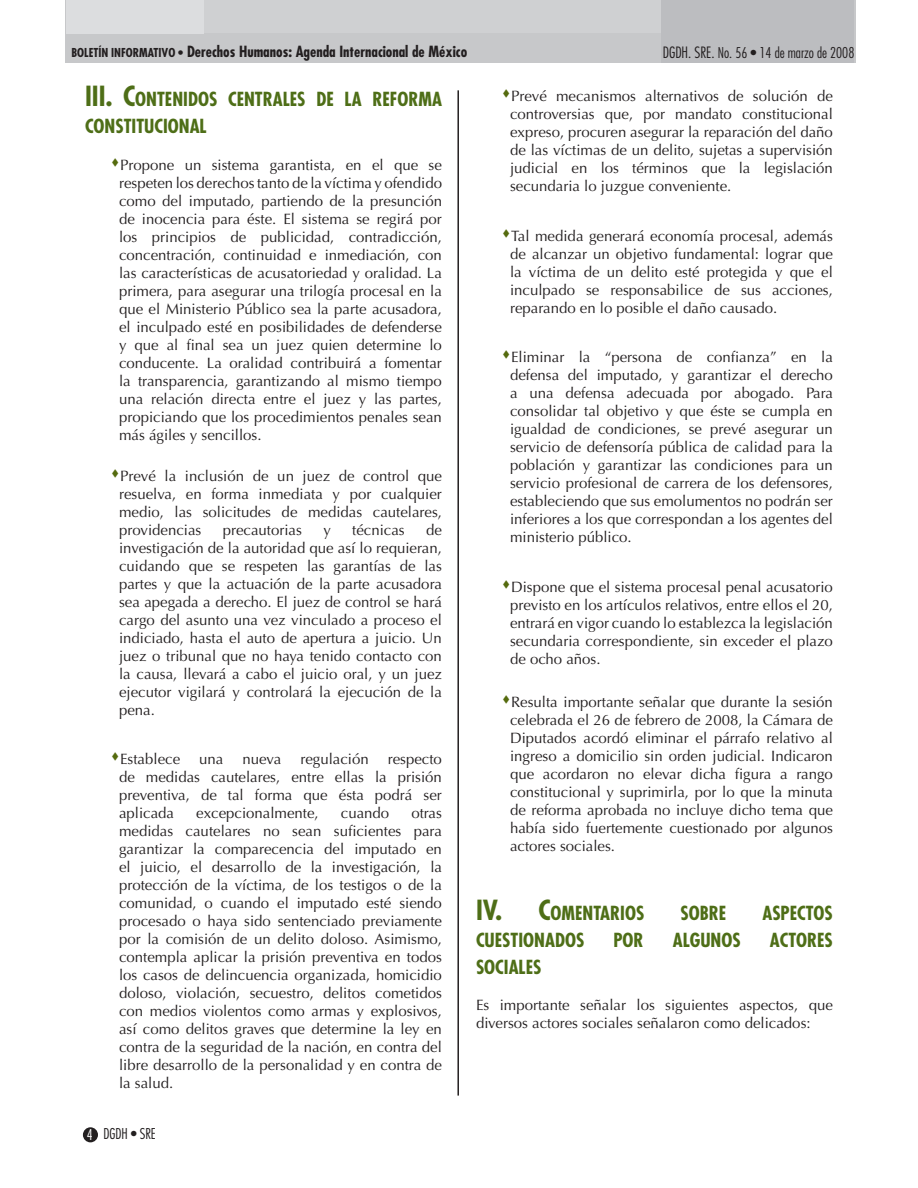
<style>
.page{position:relative;width:918px;height:1188px;background:#fff}
.page>*{position:absolute;margin:0;border:0;box-sizing:border-box;transform-origin:0 0}
.t1{font:700 condensed 18.9px/27px "Futura";color:#4e6e17}
.t2{font:15px/18px "Optima";color:#231f20;text-align:justify}
.t3{font:700 condensed 15px "Futura";color:#231f20}
.t4{font:300 condensed 14.55px "Futura";color:#231f20}
.t5{font:300 condensed 14.55px "Futura";color:#fff}
.s1{font-size:12px}
.s2{font-size:15.3px}
.s3{font-size:27px}
.s4{color:#556b0e}
</style>
<div class="page">
<hr style="left:457px;top:90px;width:2px;height:1006px;background:#231f20">
<div style="left:65px;top:0;width:790px;height:63px;background:#c7c8ca"></div>
<div style="left:67px;top:0;width:786px;height:33px;background:#cfd0d2"></div>
<div style="left:661px;top:0;width:192px;height:63px;background:#bcbdc0"></div>
<div style="left:66px;top:0;width:138px;height:33px;background:#dcdddf"></div>
<div style="left:83px;top:1127px;width:15px;height:15px;background:#231f20;border-radius:50%"></div>
<p class="t3" style="left:71px;top:42px;width:397px"><span class="s1">BOLETÍN INFORMATIVO •</span> Derechos Humanos: Agenda Internacional de México</p>
<p class="t4" style="left:663px;top:44px;width:193px"><span class="s2">DGDH. SRE.</span> No. 56 • 14 de marzo de 2008</p>
<p class="t1" style="left:85px;top:86px;width:358px"><span class="s3">III. C</span>ONTENIDOS CENTRALES DE LA REFORMA<br>CONSTITUCIONAL</p>
<p class="t2" style="left:119px;top:156px;width:324px;text-indent:-8px"><span class="s4">▲</span>Propone un sistema garantista, en el que se respeten los derechos tanto de la víctima y ofendido como del imputado, partiendo de la presunción de inocencia para éste. El sistema se regirá por los principios de publicidad, contradicción, concentración, continuidad e inmediación, con las características de acusatoriedad y oralidad. La primera, para asegurar una trilogía procesal en la que el Ministerio Público sea la parte acusadora, el inculpado esté en posibilidades de defenderse y que al final sea un juez quien determine lo conducente. La oralidad contribuirá a fomentar la transparencia, garantizando al mismo tiempo una relación directa entre el juez y las partes, propiciando que los procedimientos penales sean más ágiles y sencillos.</p>
<p class="t2" style="left:119px;top:467px;width:324px;text-indent:-8px"><span class="s4">▲</span>Prevé la inclusión de un juez de control que resuelva, en forma inmediata y por cualquier medio, las solicitudes de medidas cautelares, providencias</p>
<p class="t2" style="left:119px;top:521px;width:324px;text-indent:307px">de investigación de la autoridad que así lo requieran, cuidando que se respeten las garantías de las partes y que la actuación de la parte acusadora sea apegada a derecho. El juez de control se hará cargo del asunto una vez vinculado a proceso el indiciado, hasta el auto de apertura a juicio. Un juez o tribunal que no haya tenido contacto con la causa, llevará a cabo el juicio oral, y un juez ejecutor vigilará y controlará la ejecución de la pena.</p>
<p class="t2" style="left:111px;top:750px;width:71px"><span class="s4">▲</span>Establece</p>
<p class="t2" style="left:199px;top:750px;width:26px">una</p>
<p class="t2" style="left:242px;top:750px;width:40px">nueva</p>
<p class="t2" style="left:300px;top:750px;width:70px">regulación</p>
<p class="t2" style="left:223px;top:521px;width:81px">precautorias</p>
<p class="t2" style="left:323px;top:521px;width:9px">y</p>
<p class="t2" style="left:352px;top:521px;width:54px">técnicas</p>
<p class="t2" style="left:119px;top:750px;width:324px;text-indent:269px">respecto de medidas cautelares, entre ellas la prisión preventiva, de tal forma que ésta podrá ser aplicada</p>
<p class="t2" style="left:196px;top:804px;width:124px">excepcionalmente,</p>
<p class="t2" style="left:341px;top:804px;width:50px">cuando</p>
<p class="t2" style="left:119px;top:804px;width:324px;text-indent:292px">otras medidas cautelares no sean suficientes para garantizar la comparecencia del imputado en el juicio, el desarrollo de la investigación, la protección de la víctima, de los testigos o de la comunidad, o cuando el imputado esté siendo procesado o haya sido sentenciado previamente por la comisión de un delito doloso. Asimismo, contempla aplicar la prisión preventiva en todos los casos de delincuencia organizada, homicidio doloso, violación, secuestro, delitos cometidos con medios violentos como armas y explosivos, así como delitos graves que determine la ley en contra de la seguridad de la nación, en contra del libre desarrollo de la personalidad y en contra de la salud.</p>
<p class="t5" style="left:87px;top:1126px;width:8px">4</p>
<p class="t4" style="left:103px;top:1125px;width:54px">DGDH • SRE</p>
<p class="t2" style="left:510px;top:87px;width:324px;text-indent:-8px"><span class="s4">▲</span>Prevé mecanismos alternativos de solución de controversias que, por mandato constitucional expreso, procuren asegurar la reparación del daño de las víctimas de un delito, sujetas a supervisión judicial en los términos que la legislación secundaria lo juzgue conveniente.</p>
<p class="t2" style="left:510px;top:227px;width:324px;text-indent:-8px"><span class="s4">▲</span>Tal medida generará economía procesal, además de alcanzar un objetivo fundamental: lograr que la víctima de un delito esté protegida y que el inculpado se responsabilice de sus acciones, reparando en lo posible el daño causado.</p>
<p class="t2" style="left:510px;top:348px;width:324px;text-indent:-8px"><span class="s4">▲</span>Eliminar la “persona de confianza” en la defensa del imputado, y garantizar el derecho a una defensa adecuada por abogado. Para consolidar tal objetivo y que éste se cumpla en igualdad de condiciones, se prevé asegurar un servicio de defensoría pública de calidad para la población y garantizar las condiciones para un servicio profesional de carrera de los defensores, estableciendo que sus emolumentos no podrán ser inferiores a los que correspondan a los agentes del ministerio público.</p>
<p class="t2" style="left:510px;top:578px;width:324px;text-indent:-8px"><span class="s4">▲</span>Dispone que el sistema procesal penal acusatorio previsto en los artículos relativos, entre ellos el 20, entrará en vigor cuando lo establezca la legislación secundaria correspondiente, sin exceder el plazo de ocho años.</p>
<p class="t2" style="left:510px;top:693px;width:324px;text-indent:-8px"><span class="s4">▲</span>Resulta importante señalar que durante la sesión celebrada el 26 de febrero de 2008, la Cámara de Diputados acordó eliminar el párrafo relativo al ingreso a domicilio sin orden judicial. Indicaron que acordaron no elevar dicha figura a rango constitucional y suprimirla, por lo que la minuta de reforma aprobada no incluye dicho tema que había sido fuertemente cuestionado por algunos actores sociales.</p>
<p class="t1" style="left:476px;top:900px;width:170px"><span class="s3">IV. C</span>OMENTARIOS</p>
<p class="t1" style="left:680px;top:900px;width:47px">SOBRE</p>
<p class="t1" style="left:762px;top:900px;width:72px">ASPECTOS</p>
<p class="t1" style="left:476px;top:927px;width:110px">CUESTIONADOS</p>
<p class="t1" style="left:613px;top:927px;width:32px">POR</p>
<p class="t1" style="left:673px;top:927px;width:70px">ALGUNOS</p>
<p class="t1" style="left:770px;top:927px;width:65px">ACTORES</p>
<p class="t1" style="left:476px;top:954px;width:67px">SOCIALES</p>
<p class="t2" style="left:476px;top:996px;width:358px">Es importante señalar los siguientes aspectos, que diversos actores sociales señalaron como delicados:</p>
</div>
